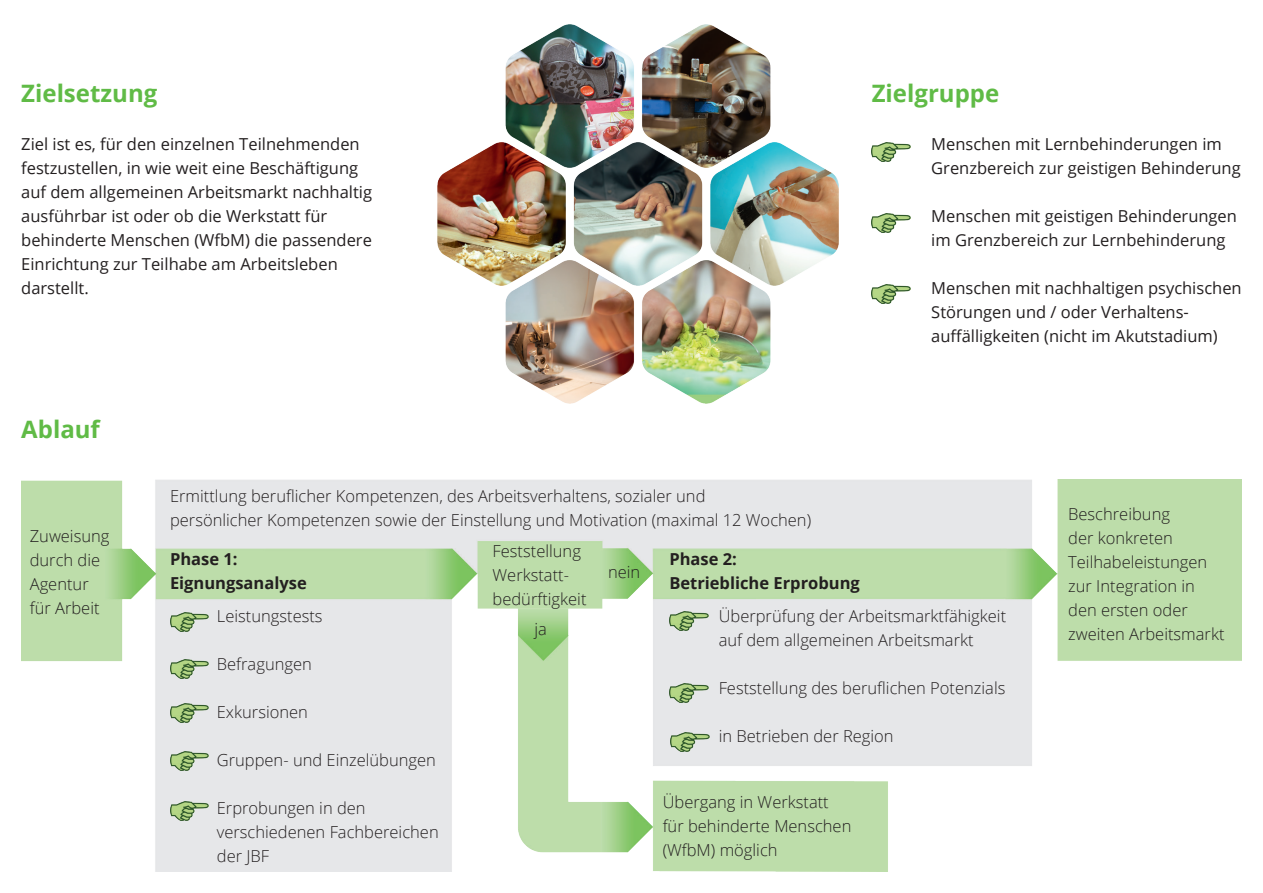
<style>
.page{position:relative;width:1263px;height:893px;background:#fff}
.page>*{position:absolute;margin:0;border:0;box-sizing:border-box;transform-origin:0 0}
.Überschrift-1{font:700 24px "Open Sans";color:#60bb46}
.t1{font:300 16.5px/24px "Open Sans";color:#231f20}
.t2{font:16.5px/24px "Open Sans";color:#231f20}
.t3{font:700 16.5px "Open Sans";color:#231f20}
</style>
<div class="page">
<img style="left:872px;top:143px;width:39px;height:19px">
<img style="left:872px;top:214px;width:39px;height:19px">
<img style="left:872px;top:285px;width:39px;height:19px">
<img style="left:437px;top:24px;width:401px;height:379px">
<img style="left:21px;top:479px;width:1221px;height:393px">
<img style="left:170px;top:612px;width:39px;height:20px">
<img style="left:669px;top:611px;width:39px;height:19px">
<img style="left:170px;top:660px;width:39px;height:19px">
<img style="left:669px;top:684px;width:39px;height:19px">
<img style="left:170px;top:704px;width:39px;height:19px">
<img style="left:671px;top:733px;width:39px;height:19px">
<img style="left:170px;top:751px;width:39px;height:19px">
<img style="left:170px;top:802px;width:39px;height:19px">
<p class="Überschrift-1" style="left:21px;top:76px;width:138px">Zielsetzung</p>
<p class="t2" style="left:21px;top:132px;width:340px">Ziel ist es, für den einzelnen Teilnehmenden</p>
<p class="t2" style="left:21px;top:156px;width:338px">festzustellen, in wie weit eine Beschäftigung</p>
<p class="t2" style="left:21px;top:180px;width:352px">auf dem allgemeinen Arbeitsmarkt nachhaltig</p>
<p class="t2" style="left:21px;top:204px;width:352px">ausführbar ist oder ob die Werkstatt für behinderte Menschen (WfbM) die passendere Einrichtung zur Teilhabe am Arbeitsleben darstellt.</p>
<p class="Überschrift-1" style="left:21px;top:412px;width:80px">Ablauf</p>
<p class="Überschrift-1" style="left:872px;top:76px;width:129px">Zielgruppe</p>
<p class="t2" style="left:931px;top:132px;width:311px">Menschen mit Lernbehinderungen im<br>Grenzbereich zur geistigen Behinderung</p>
<p class="t2" style="left:931px;top:204px;width:307px">Menschen mit geistigen Behinderungen im Grenzbereich zur Lernbehinderung</p>
<p class="t2" style="left:931px;top:276px;width:312px">Menschen mit nachhaltigen psychischen<br>Störungen und / oder Verhaltens&shy;auffälligkeiten (nicht im Akutstadium)</p>
<p class="t1" style="left:30px;top:524px;width:81px">Zuweisung</p>
<p class="t1" style="left:30px;top:548px;width:72px">durch die</p>
<p class="t1" style="left:30px;top:572px;width:61px">Agentur</p>
<p class="t1" style="left:30px;top:596px;width:71px">für Arbeit</p>
<p class="t1" style="left:170px;top:483px;width:537px">Ermittlung beruflicher Kompetenzen, des Arbeitsverhaltens, sozialer und</p>
<p class="t1" style="left:170px;top:507px;width:643px">persönlicher Kompetenzen sowie der Einstellung und Motivation (maximal 12 Wochen)</p>
<p class="t3" style="left:170px;top:548px;width:69px">Phase 1:</p>
<p class="t3" style="left:170px;top:572px;width:138px">Eignungsanalyse</p>
<p class="t1" style="left:217px;top:603px;width:107px">Leistungstests</p>
<p class="t1" style="left:217px;top:651px;width:97px">Befragungen</p>
<p class="t1" style="left:217px;top:699px;width:93px">Exkursionen</p>
<p class="t1" style="left:217px;top:747px;width:221px">Gruppen- und Einzelübungen</p>
<p class="t1" style="left:217px;top:795px;width:223px">Erprobungen in den verschiedenen Fachbereichen der JBF</p>
<p class="t1" style="left:493px;top:538px;width:90px">Feststellung</p>
<p class="t1" style="left:493px;top:562px;width:78px">Werkstatt-</p>
<p class="t1" style="left:493px;top:586px;width:95px">bedürftigkeit</p>
<p class="t1" style="left:534px;top:616px;width:14px">ja</p>
<p class="t1" style="left:608px;top:559px;width:34px">nein</p>
<p class="t3" style="left:669px;top:548px;width:69px">Phase 2:</p>
<p class="t3" style="left:669px;top:572px;width:192px">Betriebliche Erprobung</p>
<p class="t1" style="left:719px;top:603px;width:289px">Überprüfung der Arbeitsmarktfähigkeit</p>
<p class="t1" style="left:719px;top:627px;width:256px">auf dem allgemeinen Arbeitsmarkt</p>
<p class="t1" style="left:719px;top:675px;width:288px">Feststellung des beruflichen Potenzials</p>
<p class="t1" style="left:719px;top:723px;width:176px">in Betrieben der Region</p>
<p class="t1" style="left:663px;top:789px;width:168px">Übergang in Werkstatt</p>
<p class="t1" style="left:663px;top:813px;width:190px">für behinderte Menschen</p>
<p class="t1" style="left:663px;top:837px;width:116px">(WfbM) möglich</p>
<p class="t1" style="left:1068px;top:501px;width:103px">Beschreibung</p>
<p class="t1" style="left:1068px;top:525px;width:106px">der konkreten</p>
<p class="t1" style="left:1068px;top:549px;width:141px">Teilhabeleistungen</p>
<p class="t1" style="left:1068px;top:573px;width:128px">zur Integration in</p>
<p class="t1" style="left:1068px;top:597px;width:121px">den ersten oder</p>
<p class="t1" style="left:1068px;top:621px;width:158px">zweiten Arbeitsmarkt</p>
</div>
